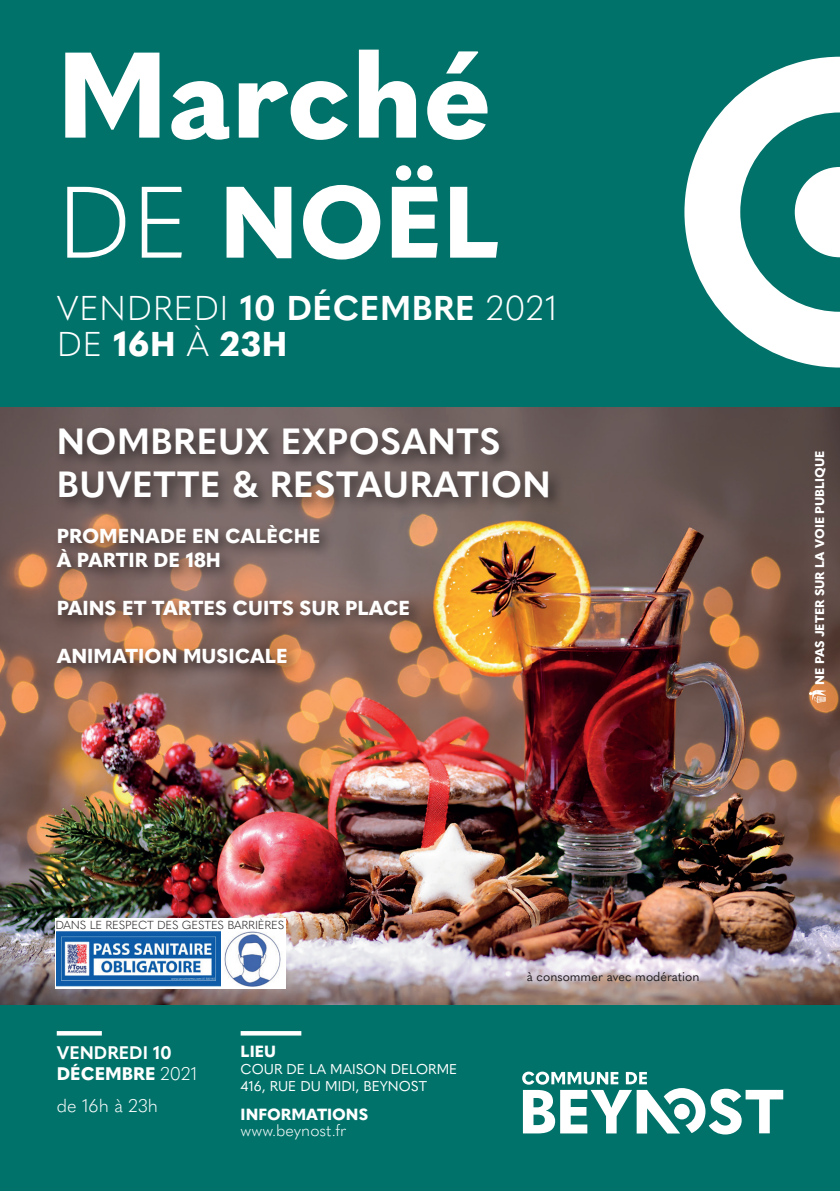
<style>
.page{position:relative;width:840px;height:1191px;background:#fff}
.page>*{position:absolute;margin:0;border:0;box-sizing:border-box;transform-origin:0 0}
.t1{font:800 120px "Quasimoda";color:#fff}
.t2{font:800 100px "Quasimoda";color:#fff}
.t3{font:700 36px/43.2px "Quasimoda";letter-spacing:.015em;color:#fff}
.t4{font:300 34px/36px "Quasimoda";letter-spacing:.015em;color:#fff}
.t5{font:800 20px/24px "Quasimoda";color:#fff}
.t6{font:700 18px/21.6px "Quasimoda";color:#fff}
.t7{font:300 18px "Quasimoda";color:#fff}
.t8{font:800 16px "Quasimoda";color:#fff}
.t9{font:300 16px "Quasimoda";color:#fff}
.t10{font:14px/16.8px "Quasimoda";color:#fff}
.t11{font:800 12.6px "Quasimoda";color:#fff}
.t12{font:12.6px "Quasimoda";color:#231f20}
.t13{font:300 11.6px "Quasimoda";letter-spacing:-.01em;color:#231f20}
.s1{font-weight:300}
.s2{font-weight:700}
.s3{font-weight:800}
</style>
<div class="page">
<div style="left:0;top:0;width:839px;height:1191px;background:#00726a"></div>
<img style="left:0;top:407px;width:839px;height:597px">
<svg style="left:57px;top:1031px;width:45px;height:4px"></svg>
<svg style="left:240px;top:1031px;width:61px;height:4px"></svg>
<svg style="left:684px;top:57px;width:155px;height:310px;fill:#fff"></svg>
<svg style="left:739px;top:112px;width:100px;height:200px"></svg>
<svg style="left:522px;top:1071px;width:260px;height:63px"></svg>
<img style="left:809px;top:688px;width:16px;height:16px">
<div style="left:53px;top:423px;width:511px;height:256px;background:#231f20;opacity:.75"></div>
<div style="left:55px;top:918px;width:230px;height:70px;background:#fff"></div>
<img style="left:57px;top:931px;width:163px;height:56px">
<img style="left:224px;top:931px;width:57px;height:55px">
<h1 class="t1" style="left:57px;top:1px;width:436px">Marché</h1>
<h2 class="t2" style="left:57px;top:144px;width:444px"><span class="s1">DE</span> NOËL</h2>
<h3 class="t4" style="left:57px;top:287px;width:502px">VENDREDI <span class="s2">10 DÉCEMBRE</span> 2021<br>DE <span class="s3">16H</span> À <span class="s3">23H</span></h3>
<h3 class="t3" style="left:57px;top:417px;width:495px">NOMBREUX EXPOSANTS<br>BUVETTE &amp; RESTAURATION</h3>
<p class="t5" style="left:57px;top:522px;width:265px">PROMENADE EN CALÈCHE<br>À PARTIR DE 18H</p>
<p class="t5" style="left:57px;top:594px;width:355px">PAINS ET TARTES CUITS SUR PLACE</p>
<p class="t5" style="left:57px;top:642px;width:232px">ANIMATION MUSICALE</p>
<p class="t13" style="left:55px;top:916px;width:230px">DANS LE RESPECT DES GESTES BARRIÈRES</p>
<p class="t6" style="left:57px;top:1040px;width:142px">VENDREDI 10<br><span class="s3">DÉCEMBRE</span> <span class="s1">2021</span></p>
<p class="t7" style="left:57px;top:1092px;width:103px">de 16h à 23h</p>
<p class="t8" style="left:240px;top:1039px;width:37px">LIEU</p>
<p class="t10" style="left:240px;top:1059px;width:218px">COUR DE LA MAISON DELORME<br>416, RUE DU MIDI, BEYNOST</p>
<p class="t8" style="left:240px;top:1101px;width:129px">INFORMATIONS</p>
<p class="t9" style="left:240px;top:1118px;width:107px">www.beynost.fr</p>
<p class="t12" style="left:526px;top:967px;width:174px">à consommer avec modération</p>
<p class="t11" style="left:809px;top:685px;width:236px;rotate:-90deg">NE PAS JETER SUR LA VOIE PUBLIQUE</p>
</div>
